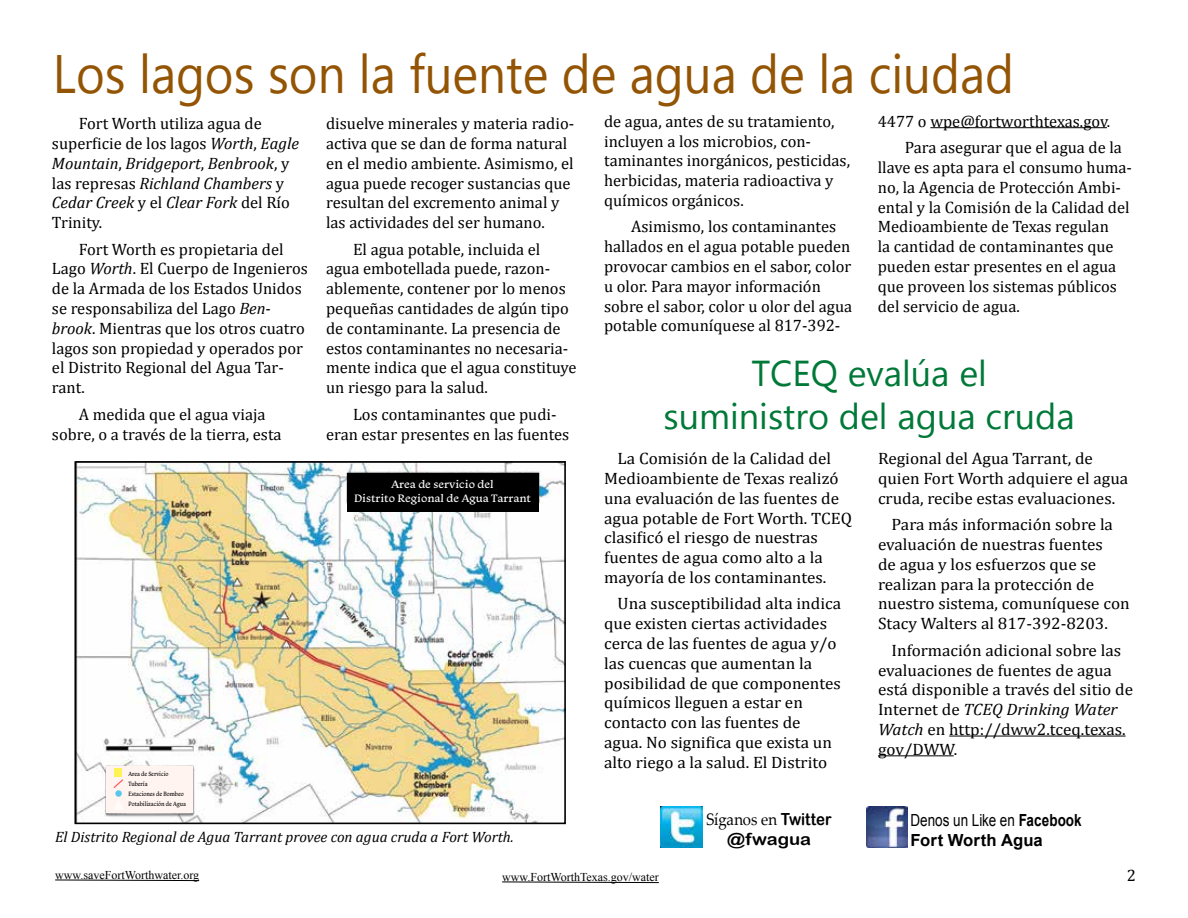
<style>
.page{position:relative;width:1188px;height:918px;background:#fff}
.page>*{position:absolute;margin:0;border:0;box-sizing:border-box;transform-origin:0 0}
.t1{font:54px "Lao UI";color:#935403;scale:.91 1}
.t2{font:36px/43.2px "Lao UI";color:#007938;text-align:center}
.t3{font:700 16.65px/20px "Arial";letter-spacing:.005em;color:#000;scale:.81 1}
.t4{font:16.65px "Palatino Linotype";letter-spacing:-.01em;color:#000;scale:.9 1}
.t5{font:16.65px "Arial Rounded MT Bold";color:#000;scale:1.1 1}
.t6{font:16.5px/19.8px "Cambria";color:#000}
.t7{font:16.5px/19.8px "Cambria";color:#000;scale:1.04 1}
.t8{font:italic 15px "Cambria";color:#000}
.t9{font:12px "Times New Roman";color:#000}
.t10{font:11.25px/13.5px "Monarcha";color:#fff;text-align:center}
.t11{font:6.45px/10.1px "Monarcha";color:#000;scale:.83 1}
.s1{font-style:italic}
.s2{font-family:"Arial Rounded MT Bold"}
.s3{font-weight:400}
</style>
<div class="page">
<hr style="left:949px;top:736px;width:177px;height:1px;background:#000">
<hr style="left:878px;top:755px;width:76px;height:1px;background:#000">
<svg style="left:55px;top:879px;width:145px;height:2px"></svg>
<svg style="left:502px;top:881px;width:157px;height:2px"></svg>
<hr style="left:930px;top:127px;width:177px;height:1px;background:#000">
<img style="left:867px;top:807px;width:41px;height:41px">
<img style="left:661px;top:807px;width:42px;height:41px">
<img style="left:77px;top:464px;width:486px;height:357px">
<div style="left:74px;top:461px;width:492px;height:363px;border:2px solid #000"></div>
<div style="left:347px;top:473px;width:191px;height:38px;background:#000"></div>
<div style="left:107px;top:766px;width:86px;height:47px;background:#fff4f0"></div>
<div style="left:115px;top:768px;width:7px;height:8px;background:#fff254"></div>
<svg style="left:113px;top:779px;width:11px;height:9px"></svg>
<svg style="left:115px;top:790px;width:7px;height:7px"></svg>
<h1 class="t1" style="left:53px;top:37px;width:1058px">Los lagos son la fuente de agua de la ciudad</h1>
<p class="t6" style="left:52px;top:114px;width:249px;text-indent:27px">Fort Worth utiliza agua de superficie de los lagos <span class="s1">Worth</span>, <span class="s1">Eagle<br>Mountain</span>, <span class="s1">Bridgeport</span>, <span class="s1">Benbrook</span>, y las represas <span class="s1">Richland Chambers</span> y<br><span class="s1">Cedar Creek</span> y el <span class="s1">Clear Fork</span> del Río<br>Trinity.</p>
<p class="t6" style="left:52px;top:239px;width:257px;text-indent:27px">Fort Worth es propietaria del<br>Lago <span class="s1">Worth</span>. El Cuerpo de Ingenieros de la Armada de los Estados Unidos se responsabiliza del Lago <span class="s1">Ben&shy;brook</span>. Mientras que los otros cuatro lagos son propiedad y operados por el Distrito Regional del Agua Tar&shy;rant.</p>
<p class="t6" style="left:52px;top:404px;width:231px;text-indent:27px">A medida que el agua viaja sobre, o a través de la tierra, esta</p>
<p class="t6" style="left:326px;top:114px;width:250px">disuelve minerales y materia radio&shy;activa que se dan de forma natural en el medio ambiente. Asimismo, el agua puede recoger sustancias que resultan del excremento animal y las actividades del ser humano.</p>
<p class="t6" style="left:326px;top:239px;width:252px;text-indent:27px">El agua potable, incluida el agua embotellada puede, razon&shy;ablemente, contener por lo menos pequeñas cantidades de algún tipo de contaminante. La presencia de estos contaminantes no necesaria&shy;mente indica que el agua constituye un riesgo para la salud.</p>
<p class="t6" style="left:326px;top:404px;width:245px;text-indent:27px">Los contaminantes que pudi&shy;eran estar presentes en las fuentes</p>
<p class="t10" style="left:354px;top:478px;width:179px">Area de servicio del<br>Distrito Regional de Agua Tarrant</p>
<p class="t11" style="left:128px;top:768px;width:71px">Area de Servicio<br>Tubería<br>Estaciones de Bombeo<br>Potabilización de Agua</p>
<p class="t8" style="left:55px;top:826px;width:460px">El Distrito Regional de Agua Tarrant provee con agua cruda a Fort Worth.</p>
<p class="t6" style="left:604px;top:111px;width:247px">de agua, antes de su tratamiento, incluyen a los microbios, con&shy;taminantes inorgánicos, pesticidas, herbicidas, materia radioactiva y químicos orgánicos.</p>
<p class="t6" style="left:604px;top:217px;width:250px;text-indent:27px">Asimismo, los contaminantes hallados en el agua potable pueden provocar cambios en el sabor, color u olor. Para mayor información sobre el sabor, color u olor del agua potable comuníquese al 817-392-</p>
<p class="t6" style="left:905px;top:108px;width:219px;line-height:26.5px;text-indent:-27px">4477 o wpe@fortworthtexas.gov.<br>Para asegurar que el agua de la</p>
<p class="t6" style="left:878px;top:157px;width:256px">llave es apta para el consumo huma&shy;no, la Agencia de Protección Ambi&shy;ental y la Comisión de la Calidad del<br>Medioambiente de Texas regulan<br>la cantidad de contaminantes que pueden estar presentes en el agua que proveen los sistemas públicos del servicio de agua.</p>
<h2 class="t2" style="left:664px;top:350px;width:413px">TCEQ evalúa el<br>suministro del agua cruda</h2>
<p class="t7" style="left:604px;top:449px;width:240px;text-indent:14px">La Comisión de la Calidad del<br>Medioambiente de Texas realizó una evaluación de las fuentes de agua potable de Fort Worth. TCEQ clasificó el riesgo de nuestras fuentes de agua como alto a la mayoría de los contaminantes.</p>
<p class="t7" style="left:604px;top:594px;width:229px;text-indent:14px">Una susceptibilidad alta indica que existen ciertas actividades cerca de las fuentes de agua y/o las cuencas que aumentan la posibilidad de que componentes químicos lleguen a estar en contacto con las fuentes de agua. No significa que exista un alto riego a la salud. El Distrito</p>
<p class="t4" style="left:707px;top:807px;width:141px">Síganos en <span class="s2">Twitter</span></p>
<p class="t5" style="left:727px;top:829px;width:78px">@fwagua</p>
<p class="t7" style="left:878px;top:449px;width:242px">Regional del Agua Tarrant, de quien Fort Worth adquiere el agua cruda, recibe estas evaluaciones.</p>
<p class="t7" style="left:878px;top:515px;width:243px;text-indent:14px">Para más información sobre la evaluación de nuestras fuentes<br>de agua y los esfuerzos que se realizan para la protección de nuestro sistema, comuníquese con<br>Stacy Walters al 817-392-8203.</p>
<p class="t7" style="left:878px;top:640px;width:247px;text-indent:14px">Información adicional sobre las evaluaciones de fuentes de agua está disponible a través del sitio de<br>Internet de <span class="s1">TCEQ Drinking Water<br>Watch</span> en http://dww2.tceq.texas. gov/DWW.</p>
<p class="t3" style="left:910px;top:810px;width:213px"><span class="s3">Denos un Like en</span> Facebook<br>Fort Worth Agua</p>
<p class="t9" style="left:55px;top:867px;width:146px">www.saveFortWorthwater.org</p>
<p class="t9" style="left:502px;top:869px;width:158px">www.FortWorthTexas.gov/water</p>
<p class="t6" style="left:1127px;top:865px;width:11px">2</p>
</div>
